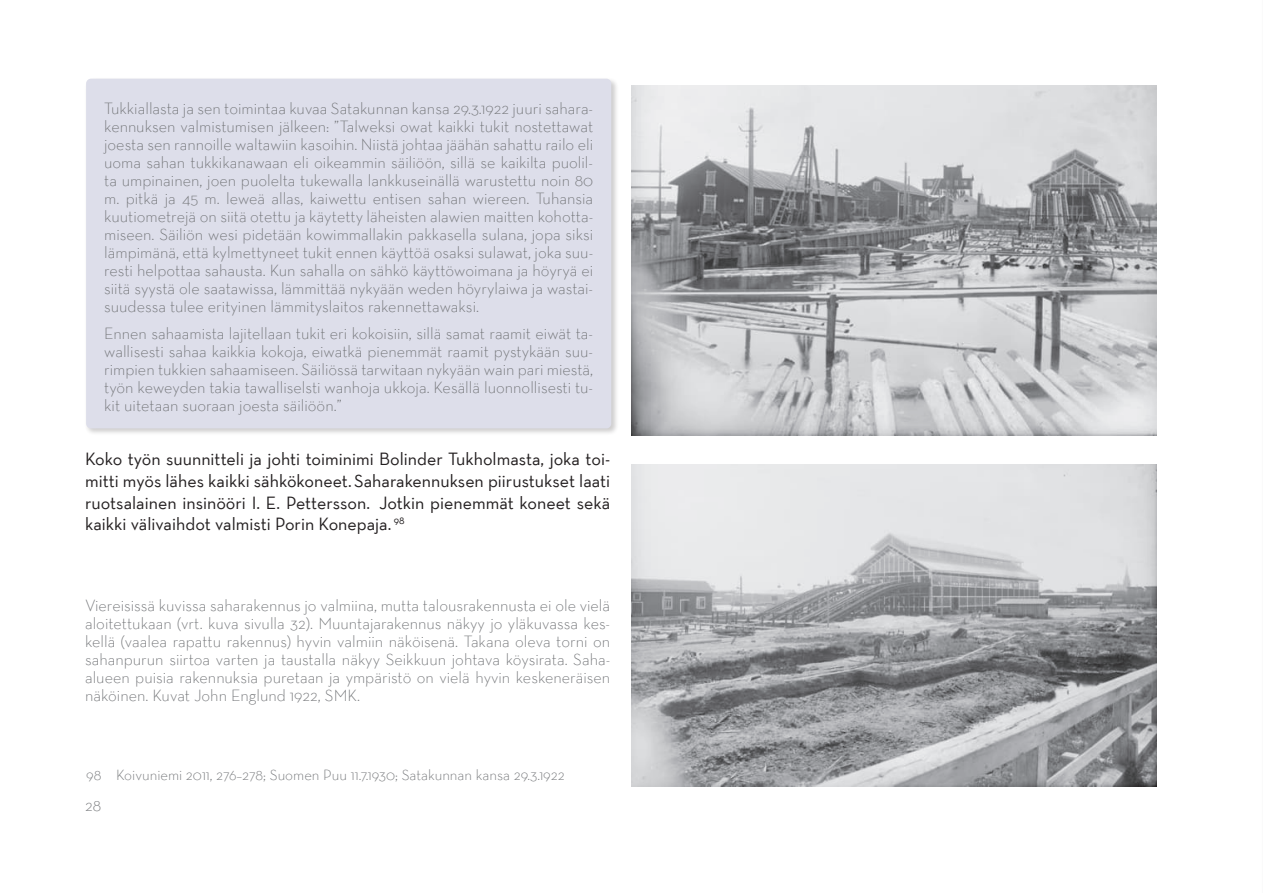
<style>
.page{position:relative;width:1263px;height:893px;background:#fff}
.page>*{position:absolute;margin:0;border:0;box-sizing:border-box;transform-origin:0 0}
.t1{font:18px/21.6px "Neutra Text";color:#231f20;text-align:justify}
.t2{font:300 16.5px/18px "Neutra Text";color:#727477;text-align:justify}
.t3{font:300 15px "Neutra Text";color:#727477}
</style>
<div class="page">
<div style="left:84px;top:77px;width:535px;height:359px;background:#231f20;opacity:.22"></div>
<div style="left:86px;top:79px;width:525px;height:349px;background:#dddeea;border-radius:5px"></div>
<img style="left:631px;top:85px;width:526px;height:351px">
<img style="left:631px;top:465px;width:526px;height:322px">
<p class="t2" style="left:104px;top:99px;width:491px">Tukkiallasta ja sen toimintaa kuvaa Satakunnan kansa 29.3.1922 juuri sahara&shy;kennuksen valmistumisen jälkeen: ”Talweksi owat kaikki tukit nostettawat joesta sen rannoille waltawiin kasoihin. Niistä johtaa jäähän sahattu railo eli uoma sahan tukkikanawaan eli oikeammin säiliöön, sillä se kaikilta puolil&shy;ta umpinainen, joen puolelta tukewalla lankkuseinällä warustettu noin 80 m. pitkä ja 45 m. leweä allas, kaiwettu entisen sahan wiereen. Tuhansia kuutiometrejä on siitä otettu ja käytetty läheisten alawien maitten kohotta&shy;miseen. Säiliön wesi pidetään kowimmallakin pakkasella sulana, jopa siksi lämpimänä, että kylmettyneet tukit ennen käyttöä osaksi sulawat, joka suu&shy;resti helpottaa sahausta. Kun sahalla on sähkö käyttöwoimana ja höyryä ei siitä syystä ole saatawissa, lämmittää nykyään weden höyrylaiwa ja wastai&shy;suudessa tulee erityinen lämmityslaitos rakennettawaksi.</p>
<p class="t2" style="left:104px;top:324px;width:490px">Ennen sahaamista lajitellaan tukit eri kokoisiin, sillä samat raamit eiwät ta&shy;wallisesti sahaa kaikkia kokoja, eiwatkä pienemmät raamit pystykään suu&shy;rimpien tukkien sahaamiseen. Säiliössä tarwitaan nykyään wain pari miestä, työn keweyden takia tawalliselsti wanhoja ukkoja. Kesällä luonnollisesti tu&shy;kit uitetaan suoraan joesta säiliöön.”</p>
<p class="t1" style="left:85px;top:448px;width:527px">Koko työn suunnitteli ja johti toiminimi Bolinder Tukholmasta, joka toi&shy;mitti myös lähes kaikki sähkökoneet.Saharakennuksen piirustukset laati ruotsalainen insinööri I. E. Pettersson. Jotkin pienemmät koneet sekä kaikki välivaihdot valmisti Porin Konepaja. <sup>98</sup></p>
<p class="t2" style="left:85px;top:596px;width:527px">Viereisissä kuvissa saharakennus jo valmiina, mutta talousrakennusta ei ole vielä aloitettukaan (vrt. kuva sivulla 32). Muuntajarakennus näkyy jo yläkuvassa kes&shy;kellä (vaalea rapattu rakennus) hyvin valmiin näköisenä. Takana oleva torni on sahanpurun siirtoa varten ja taustalla näkyy Seikkuun johtava köysirata. Saha&shy;alueen puisia rakennuksia puretaan ja ympäristö on vielä hyvin keskeneräisen näköinen. Kuvat John Englund 1922, SMK.</p>
<p class="t3" style="left:86px;top:766px;width:480px">98 Koivuniemi 2011, 276–278; Suomen Puu 11.7.1930; Satakunnan kansa 29.3.1922</p>
<p class="t2" style="left:85px;top:796px;width:18px">28</p>
</div>
